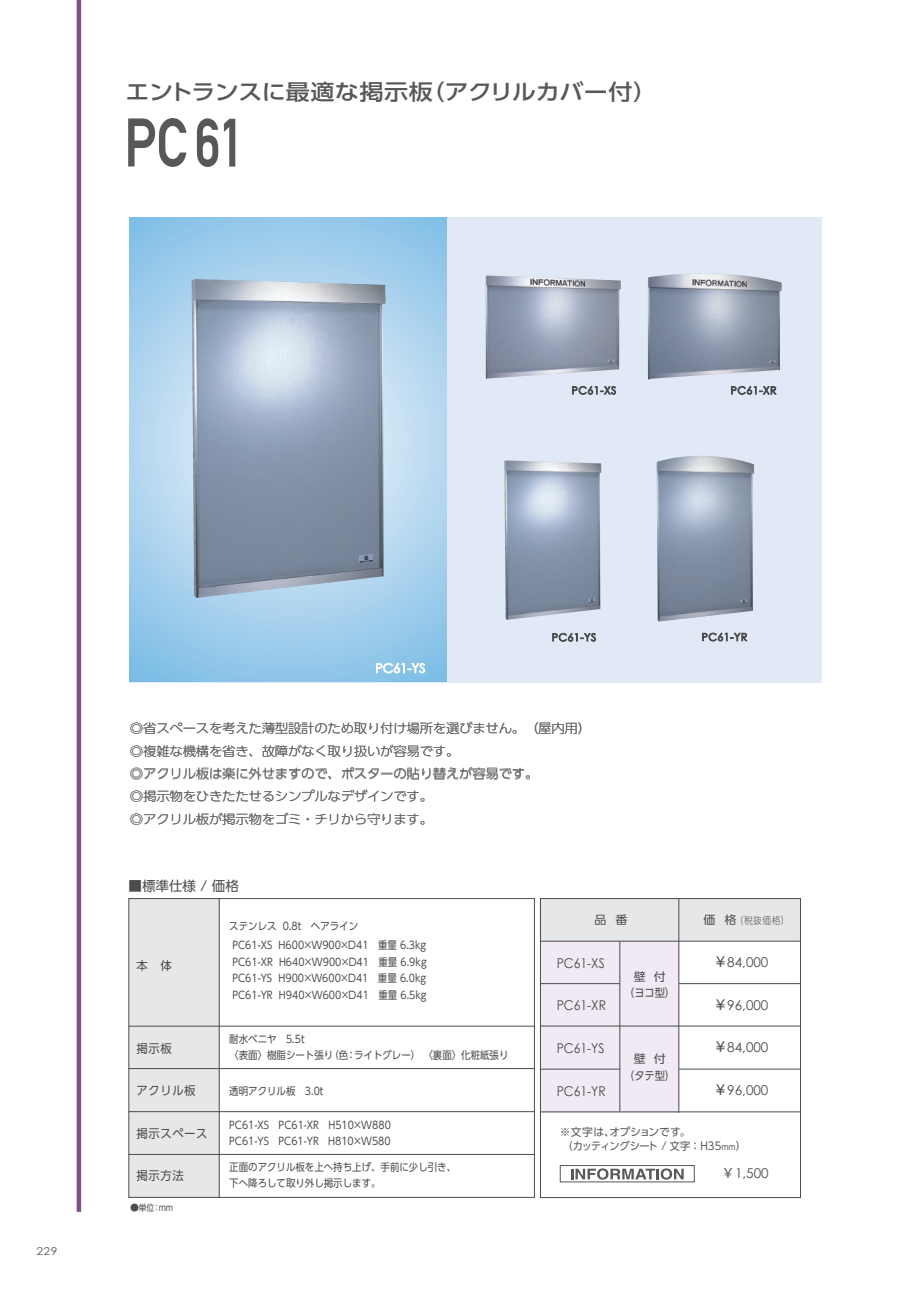
<style>
.page{position:relative;width:919px;height:1289px;background:#fff}
.page>*{position:absolute;margin:0;border:0;box-sizing:border-box;transform-origin:0 0}
.t1{font:67.5px "Alte DIN1451 Mittelschriftgepraegt";color:#57585a;scale:.8 1}
.t2{font:500 21.6px "UD Shin Go Pro";letter-spacing:-.015em;color:#57585a;scale:1.11 1}
.t3{font:13.5px "Century Gothic";color:#4b4c4d}
.t4{font:13.5px "Century Gothic";color:#4b4c4d;scale:.9 1}
.t5{font:13.5px "UD Shin Go Pro";color:#4b4c4d}
.t6{font:300 12.75px/22.5px "UD Shin Go Pro";letter-spacing:-.025em;color:#4b4c4d;scale:1.06 1}
.t7{font:12px "UD Shin Go Pro";letter-spacing:.05em;color:#4b4c4d;scale:.95 1}
.t8{font:11.4px/16.6px "UD Shin Go Pro";color:#4b4c4d;text-align:center;scale:1.05 1}
.t9{font:10.8px/14.4px "UD Shin Go Pro";color:#57585a}
.t10{font:10.8px "Century Gothic";color:#57585a;scale:1.11 1}
.t11{font:10.5px/16.5px "UD Shin Go Pro";color:#4b4c4d;scale:.9 1}
.t12{font:300 9.75px "UD Shin Go Pro";color:#57585a;scale:.9 1}
.t13{font:9px "UD Shin Go Pro";color:#4b4c4d}
.s1{font-family:"UD Shin Go Pro"}
.s2{font-size:8.1px}
.s3{font-family:"Koz Go Pr 6 N"}
</style>
<div class="page">
<hr style="left:77px;top:0;width:4px;height:1211px;background:#7e518b">
<div style="left:129px;top:217px;width:693px;height:465px;background:#e1e9f6"></div>
<svg style="left:130px;top:217px;width:316px;height:464px;background:#a5cfec"></svg>
<div style="left:560px;top:1165px;width:134px;height:17px;border:1px solid #57585a"></div>
<svg style="left:571px;top:1168px;width:112px;height:11px"></svg>
<svg style="left:376px;top:663px;width:49px;height:10px"></svg>
<svg style="left:552px;top:633px;width:43px;height:8px"></svg>
<svg style="left:731px;top:386px;width:45px;height:8px"></svg>
<svg style="left:572px;top:386px;width:43px;height:8px"></svg>
<svg style="left:702px;top:632px;width:45px;height:9px"></svg>
<div style="left:129px;top:898px;width:90px;height:299px;background:#e6e7e9"></div>
<div style="left:540px;top:898px;width:260px;height:43px;background:#e6e7e9"></div>
<div style="left:541px;top:941px;width:137px;height:171px;background:#eee4f0"></div>
<hr style="left:541px;top:983px;width:78px;height:1px;background:#4b4c4d">
<hr style="left:541px;top:1025px;width:259px;height:1px;background:#4b4c4d">
<hr style="left:219px;top:898px;width:1px;height:299px;background:#4b4c4d">
<hr style="left:619px;top:941px;width:1px;height:170px;background:#4b4c4d">
<hr style="left:678px;top:898px;width:1px;height:214px;background:#4b4c4d">
<div style="left:540px;top:898px;width:260px;height:299px;border:1px solid #4b4c4d"></div>
<hr style="left:128px;top:1025px;width:406px;height:1px;background:#4b4c4d">
<hr style="left:128px;top:1068px;width:406px;height:1px;background:#4b4c4d">
<hr style="left:128px;top:1111px;width:406px;height:1px;background:#4b4c4d">
<hr style="left:128px;top:1154px;width:406px;height:1px;background:#4b4c4d">
<hr style="left:541px;top:1068px;width:78px;height:1px;background:#4b4c4d">
<hr style="left:678px;top:983px;width:122px;height:1px;background:#4b4c4d">
<hr style="left:540px;top:940px;width:260px;height:1px;background:#4b4c4d">
<hr style="left:678px;top:1068px;width:123px;height:1px;background:#4b4c4d">
<hr style="left:541px;top:1111px;width:260px;height:1px;background:#4b4c4d">
<img style="left:485px;top:275px;width:135px;height:104px">
<img style="left:647px;top:273px;width:134px;height:106px">
<img style="left:192px;top:279px;width:193px;height:319px">
<img style="left:504px;top:460px;width:97px;height:160px">
<img style="left:656px;top:456px;width:98px;height:165px">
<h2 class="t2" style="left:125px;top:74px;width:480px">エントランスに最適な掲示板（アクリルカバー付）</h2>
<h1 class="t1" style="left:124px;top:103px;width:145px">PC 61</h1>
<p class="t10" style="left:36px;top:1244px;width:21px">229</p>
<p class="t6" style="left:130px;top:717px;width:436px">◎省スペースを考えた薄型設計のため取り付け場所を選びません。（屋内用）◎複雑な機構を省き、故障がなく取り扱いが容易です。<br>◎アクリル板は楽に外せますので、ポスターの貼り替えが容易です。<br>◎掲示物をひきたたせるシンプルなデザインです。<br>◎アクリル板が掲示物をゴミ・チリから守ります。</p>
<p class="t5" style="left:128px;top:875px;width:112px">■標準仕様 / 価格</p>
<p class="t7" style="left:136px;top:955px;width:39px">本　体</p>
<p class="t11" style="left:229px;top:915px;width:220px;line-height:19.5px">ステンレス 0.8t　ヘアライン<br>PC61-XS H600×W900×D41　重量 6.3kg</p>
<p class="t11" style="left:232px;top:953px;width:217px;text-align:justify">PC61-XR H640×W900×D41　重量 6.9kg PC61-YS H900×W600×D41　重量 6.0kg PC61-YR H940×W600×D41　重量 6.5kg</p>
<p class="t7" style="left:136px;top:1038px;width:39px">掲示板</p>
<p class="t11" style="left:229px;top:1030px;width:312px">耐水ベニヤ　5.5t<br>〈表面〉樹脂シート張り（色：ライトグレー）〈裏面〉化粧紙張り</p>
<p class="t7" style="left:136px;top:1080px;width:64px">アクリル板</p>
<p class="t11" style="left:229px;top:1081px;width:106px">透明アクリル板　3.0t</p>
<p class="t7" style="left:136px;top:1123px;width:77px">掲示スペース</p>
<p class="t11" style="left:229px;top:1116px;width:181px">PC61-XS PC61-XR H510×W880<br>PC61-YS PC61-YR H810×W580</p>
<p class="t7" style="left:136px;top:1166px;width:51px">掲示方法</p>
<p class="t11" style="left:229px;top:1158px;width:253px">正面のアクリル板を上へ持ち上げ、手前に少し引き、下へ降ろして取り外し掲示します。</p>
<p class="t13" style="left:130px;top:1200px;width:44px">●単位：mm</p>
<p class="t8" style="left:594px;top:911px;width:33px">品 番</p>
<p class="t8" style="left:703px;top:911px;width:33px">価 格</p>
<p class="t12" style="left:734px;top:912px;width:62px">（税抜価格）</p>
<p class="t4" style="left:556px;top:954px;width:55px">PC61-XS</p>
<p class="t4" style="left:556px;top:997px;width:56px">PC61-XR</p>
<p class="t4" style="left:556px;top:1039px;width:55px">PC61-YS</p>
<p class="t4" style="left:556px;top:1082px;width:56px">PC61-YR</p>
<p class="t8" style="left:624px;top:967px;width:50px">壁 付<br>（ヨコ型）</p>
<p class="t8" style="left:624px;top:1050px;width:50px">壁 付<br>（タテ型）</p>
<p class="t3" style="left:713px;top:954px;width:56px"><span class="s1">￥</span>84,000</p>
<p class="t3" style="left:713px;top:996px;width:56px"><span class="s1">￥</span>96,000</p>
<p class="t3" style="left:713px;top:1039px;width:56px"><span class="s1">￥</span>84,000</p>
<p class="t3" style="left:713px;top:1081px;width:56px"><span class="s1">￥</span>96,000</p>
<p class="t9" style="left:560px;top:1124px;width:188px">※文字は、オプションです。<br>（カッティングシート / 文字：H35<span class="s2">mm</span>）</p>
<p class="t3" style="left:721px;top:1164px;width:49px"><span class="s3">￥</span>1,500</p>
</div>
